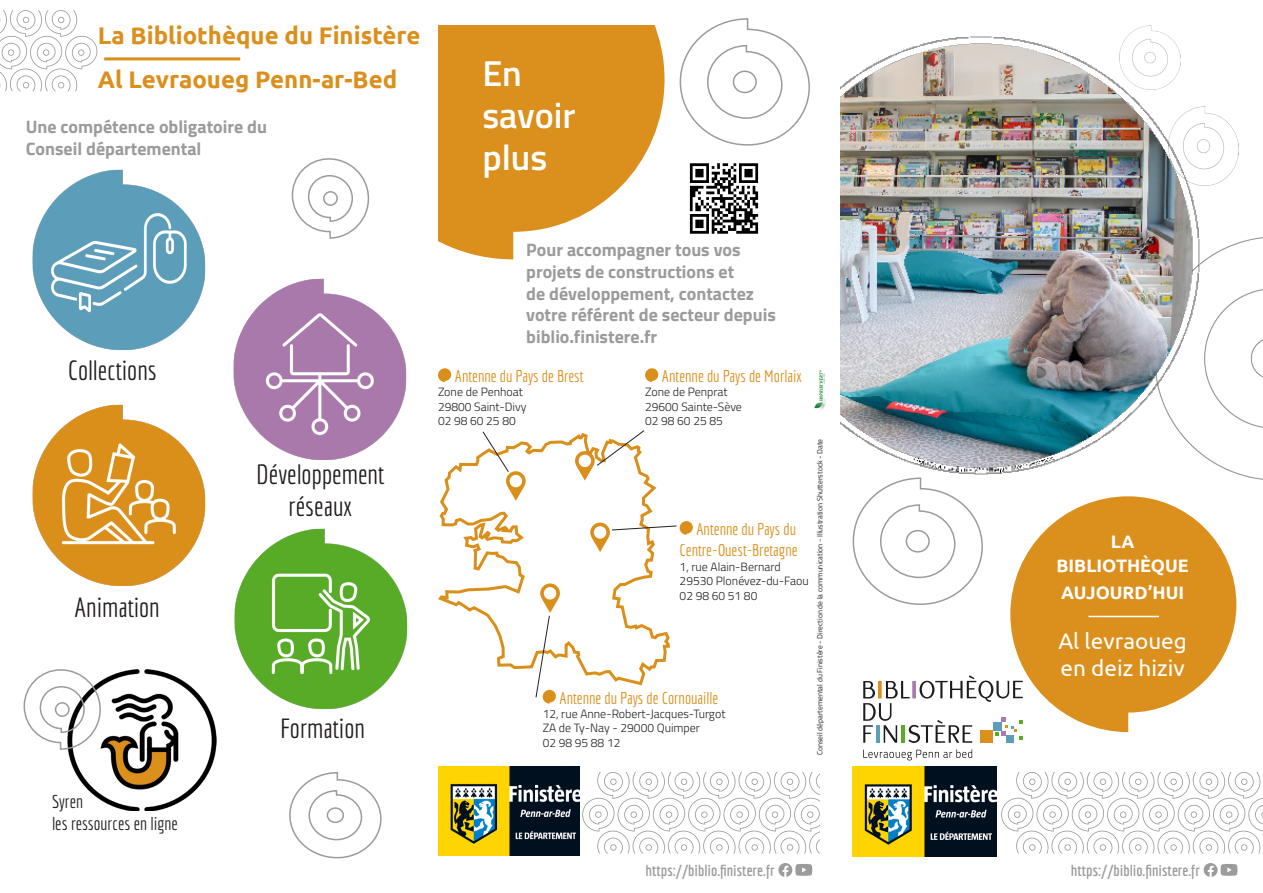
<style>
.page{position:relative;width:1263px;height:893px;background:#fff}
.page>*{position:absolute;margin:0;border:0;box-sizing:border-box;transform-origin:0 0}
.t1{font:600 36px "Titillium Web";color:#fff}
.t2{font:27px "Economica";color:#231f20}
.t3{font:700 24px "Ubuntu";color:#db8f1c}
.t4{font:22.5px "Ubuntu";color:#fff}
.t5{font:700 18px/21.6px "Titillium Web";color:#9c9b9b}
.t6{font:700 18px "Ubuntu";color:#fff}
.t7{font:18px "Economica";color:#231f20}
.t8{font:16.5px/21.6px "Economica";color:#db8f1b;text-align:right}
.t9{font:700 15.6px "Economica";color:#9c9b9b}
.t10{font:300 12px/14.4px "Titillium Web";color:#231f20}
.t11{font:7.5px "Titillium Web";color:#231f20}
</style>
<div class="page">
<img style="left:68px;top:669px;width:149px;height:142px">
<svg style="left:291px;top:158px;width:79px;height:81px"></svg>
<svg style="left:863px;top:675px;width:160px;height:68px"></svg>
<svg style="left:863px;top:749px;width:109px;height:11px"></svg>
<img style="left:814px;top:371px;width:11px;height:39px">
<svg style="left:1010px;top:496px;width:226px;height:236px;fill:#db8f1c"></svg>
<svg style="left:438px;top:26px;width:226px;height:233px;fill:#db8f1c"></svg>
<svg style="left:1001px;top:772px;width:262px;height:81px"></svg>
<svg style="left:0;top:10px;width:97px;height:81px"></svg>
<svg style="left:23px;top:669px;width:79px;height:82px"></svg>
<svg style="left:438px;top:431px;width:232px;height:255px"></svg>
<svg style="left:438px;top:368px;width:13px;height:14px"></svg>
<svg style="left:645px;top:368px;width:13px;height:14px"></svg>
<svg style="left:482px;top:431px;width:44px;height:70px"></svg>
<svg style="left:575px;top:430px;width:69px;height:51px"></svg>
<svg style="left:590px;top:521px;width:103px;height:31px"></svg>
<svg style="left:536px;top:583px;width:24px;height:121px"></svg>
<svg style="left:582px;top:772px;width:237px;height:81px"></svg>
<svg style="left:1204px;top:863px;width:33px;height:14px"></svg>
<svg style="left:778px;top:863px;width:34px;height:14px"></svg>
<hr style="left:1088px;top:616px;width:71px;height:1px;background:#fff">
<hr style="left:104px;top:57px;width:136px;height:3px;background:#db8f1b">
<svg style="left:852px;top:479px;width:131px;height:126px"></svg>
<img style="left:1205px;top:237px;width:58px;height:243px">
<svg style="left:679px;top:18px;width:131px;height:128px"></svg>
<svg style="left:289px;top:772px;width:93px;height:87px"></svg>
<img style="left:438px;top:766px;width:141px;height:89px">
<img style="left:853px;top:767px;width:144px;height:90px">
<img style="left:1132px;top:26px;width:28px;height:6px">
<img style="left:1205px;top:112px;width:34px;height:74px">
<img style="left:840px;top:32px;width:365px;height:447px">
<img style="left:689px;top:163px;width:70px;height:71px">
<img style="left:32px;top:169px;width:174px;height:181px">
<img style="left:233px;top:278px;width:174px;height:182px">
<img style="left:32px;top:404px;width:174px;height:182px">
<img style="left:234px;top:528px;width:174px;height:181px">
<p class="t3" style="left:98px;top:21px;width:324px">La Bibliothèque du Finistère</p>
<p class="t3" style="left:98px;top:65px;width:301px">Al Levraoueg Penn-ar-Bed</p>
<p class="t5" style="left:26px;top:115px;width:243px">Une compétence obligatoire du<br>Conseil départemental</p>
<p class="t1" style="left:482px;top:47px;width:41px">En</p>
<p class="t1" style="left:482px;top:89px;width:95px">savoir</p>
<p class="t1" style="left:482px;top:131px;width:66px">plus</p>
<p class="t2" style="left:68px;top:355px;width:91px">Collections</p>
<p class="t2" style="left:74px;top:592px;width:87px">Animation</p>
<p class="t7" style="left:52px;top:791px;width:32px">Syren</p>
<p class="t7" style="left:52px;top:813px;width:127px">les ressources en ligne</p>
<p class="t2" style="left:256px;top:459px;width:130px">Développement</p>
<p class="t2" style="left:288px;top:491px;width:65px">réseaux</p>
<p class="t2" style="left:280px;top:713px;width:86px">Formation</p>
<p class="t5" style="left:526px;top:238px;width:251px">Pour accompagner tous vos projets de constructions et<br>de développement, contactez votre référent de secteur depuis biblio.finistere.fr</p>
<p class="t8" style="left:455px;top:365px;width:130px">Antenne du Pays de Brest</p>
<p class="t10" style="left:438px;top:384px;width:87px">Zone de Penhoat</p>
<p class="t10" style="left:438px;top:399px;width:90px">29800 Saint-Divy</p>
<p class="t10" style="left:438px;top:413px;width:79px">02 98 60 25 80</p>
<p class="t8" style="left:662px;top:365px;width:141px">Antenne du Pays de Morlaix</p>
<p class="t10" style="left:645px;top:384px;width:84px">Zone de Penprat</p>
<p class="t10" style="left:645px;top:399px;width:98px">29600 Sainte-Sève</p>
<p class="t10" style="left:645px;top:413px;width:79px">02 98 60 25 85</p>
<p class="t8" style="left:680px;top:518px;width:120px">Antenne du Pays du<br>Centre-Ouest-Bretagne</p>
<p class="t10" style="left:680px;top:559px;width:131px">1, rue Alain-Bernard<br>29530 Plonévez-du-Faou</p>
<p class="t10" style="left:680px;top:588px;width:79px">02 98 60 51 80</p>
<p class="t8" style="left:559px;top:687px;width:160px">Antenne du Pays de Cornouaille</p>
<p class="t10" style="left:543px;top:706px;width:184px">12, rue Anne-Robert-Jacques-Turgot<br>ZA de Ty-Nay - 29000 Quimper</p>
<p class="t10" style="left:543px;top:735px;width:79px">02 98 95 88 12</p>
<p class="t11" style="left:814px;top:755px;width:317px;rotate:-90deg">Conseil départemental du Finistère - Direction de la communication - Illustration Shutterstock - Date</p>
<p class="t6" style="left:1111px;top:531px;width:25px">LA</p>
<p class="t6" style="left:1056px;top:555px;width:134px">BIBLIOTHÈQUE</p>
<p class="t6" style="left:1061px;top:582px;width:124px">AUJOURD’HUI</p>
<p class="t4" style="left:1058px;top:627px;width:130px">Al levraoueg</p>
<p class="t4" style="left:1060px;top:654px;width:126px">en deiz hiziv</p>
<p class="t9" style="left:645px;top:861px;width:131px">https://biblio.finistere.fr</p>
<p class="t9" style="left:1071px;top:861px;width:131px">https://biblio.finistere.fr</p>
</div>
